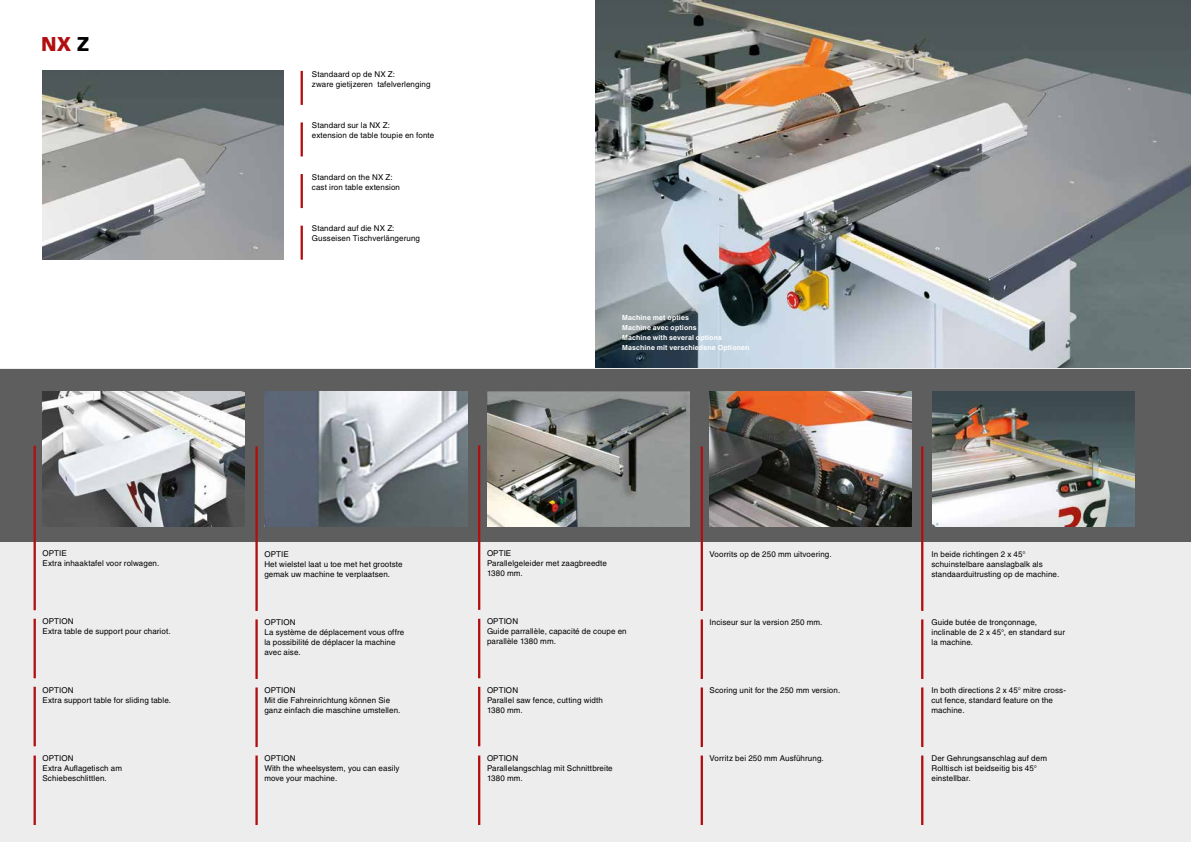
<style>
.page{position:relative;width:1191px;height:842px;background:#fff}
.page>*{position:absolute;margin:0;border:0;box-sizing:border-box;transform-origin:0 0}
.t1{font:900 20px "Frutiger LT Std";color:#b20e10}
.t2{font:8px/10px "Helvetica LT Std";letter-spacing:.015em;color:#000}
.t3{font:700 7px/10px "Helvetica LT Std";letter-spacing:.02em;color:#fff}
.s1{color:#000}
</style>
<div class="page">
<img style="left:595px;top:0;width:596px;height:369px">
<div style="left:0;top:369px;width:1191px;height:473px;background:#ededed"></div>
<div style="left:0;top:369px;width:1191px;height:172px;background:#5f5e5e"></div>
<img style="left:932px;top:391px;width:202px;height:136px">
<img style="left:43px;top:391px;width:202px;height:136px">
<img style="left:487px;top:391px;width:202px;height:136px">
<img style="left:265px;top:391px;width:202px;height:136px">
<img style="left:709px;top:391px;width:203px;height:136px">
<img style="left:43px;top:70px;width:240px;height:190px">
<hr style="left:34px;top:755px;width:2px;height:70px;background:#b20e10">
<hr style="left:34px;top:687px;width:2px;height:59px;background:#b20e10">
<hr style="left:34px;top:619px;width:2px;height:59px;background:#b20e10">
<hr style="left:34px;top:446px;width:2px;height:164px;background:#b20e10">
<hr style="left:255px;top:687px;width:3px;height:60px;background:#b20e10">
<hr style="left:255px;top:755px;width:3px;height:70px;background:#b20e10">
<hr style="left:255px;top:619px;width:3px;height:60px;background:#b20e10">
<hr style="left:255px;top:446px;width:3px;height:165px;background:#b20e10">
<hr style="left:700px;top:687px;width:3px;height:60px;background:#b20e10">
<hr style="left:700px;top:755px;width:3px;height:70px;background:#b20e10">
<hr style="left:700px;top:619px;width:3px;height:60px;background:#b20e10">
<hr style="left:700px;top:446px;width:3px;height:165px;background:#b20e10">
<hr style="left:921px;top:687px;width:2px;height:60px;background:#b20e10">
<hr style="left:921px;top:755px;width:2px;height:70px;background:#b20e10">
<hr style="left:921px;top:619px;width:2px;height:60px;background:#b20e10">
<hr style="left:921px;top:446px;width:2px;height:165px;background:#b20e10">
<hr style="left:478px;top:755px;width:2px;height:70px;background:#b20e10">
<hr style="left:478px;top:687px;width:2px;height:59px;background:#b20e10">
<hr style="left:478px;top:619px;width:2px;height:59px;background:#b20e10">
<hr style="left:478px;top:445px;width:2px;height:165px;background:#b20e10">
<hr style="left:300px;top:71px;width:3px;height:34px;background:#b20e10">
<hr style="left:300px;top:122px;width:3px;height:34px;background:#b20e10">
<hr style="left:300px;top:174px;width:3px;height:34px;background:#b20e10">
<hr style="left:300px;top:226px;width:3px;height:34px;background:#b20e10">
<h1 class="t1" style="left:41px;top:32px;width:50px">NX <span class="s1">Z</span></h1>
<p class="t2" style="left:312px;top:69px;width:120px">Standaard op de NX Z:<br>zware gietijzeren tafelverlenging</p>
<p class="t2" style="left:312px;top:120px;width:124px">Standard sur la NX Z:<br>extension de table toupie en fonte</p>
<p class="t2" style="left:312px;top:172px;width:90px">Standard on the NX Z: cast iron table extension</p>
<p class="t2" style="left:312px;top:224px;width:110px">Standard auf die NX Z:<br>Gusseisen Tischverlängerung</p>
<p class="t3" style="left:622px;top:312px;width:129px">Machine met opties<br>Machine avec options<br>Machine with several options<br>Maschine mit verschiedene Optionen</p>
<p class="t2" style="left:42px;top:549px;width:118px">OPTIE<br>Extra inhaaktafel voor rolwagen.</p>
<p class="t2" style="left:264px;top:549px;width:140px">OPTIE<br>Het wielstel laat u toe met het grootste gemak uw machine te verplaatsen.</p>
<p class="t2" style="left:487px;top:549px;width:121px">OPTIE<br>Parallelgeleider met zaagbreedte<br>1380 mm.</p>
<p class="t2" style="left:709px;top:549px;width:123px">Voorrits op de 250 mm uitvoering.</p>
<p class="t2" style="left:931px;top:549px;width:129px">In beide richtingen 2 x 45° schuinstelbare aanslagbalk als standaarduitrusting op de machine.</p>
<p class="t2" style="left:42px;top:617px;width:130px">OPTION<br>Extra table de support pour chariot.</p>
<p class="t2" style="left:264px;top:617px;width:141px">OPTION<br>La système de déplacement vous offre la possibilité de déplacer la machine avec aise.</p>
<p class="t2" style="left:487px;top:617px;width:141px">OPTION<br>Guide parrallèle, capacité de coupe en parallèle 1380 mm.</p>
<p class="t2" style="left:709px;top:617px;width:114px">Inciseur sur la version 250 mm.</p>
<p class="t2" style="left:931px;top:617px;width:135px">Guide butée de tronçonnage, inclinable de 2 x 45°, en standard sur la machine.</p>
<p class="t2" style="left:42px;top:685px;width:130px">OPTION<br>Extra support table for sliding table.</p>
<p class="t2" style="left:264px;top:685px;width:137px">OPTION<br>Mit die Fahreinrichtung können Sie ganz einfach die maschine umstellen.</p>
<p class="t2" style="left:487px;top:685px;width:117px">OPTION<br>Parallel saw fence, cutting width<br>1380 mm.</p>
<p class="t2" style="left:709px;top:685px;width:132px">Scoring unit for the 250 mm version.</p>
<p class="t2" style="left:931px;top:685px;width:136px">In both directions 2 x 45° mitre cross&shy;cut fence, standard feature on the machine.</p>
<p class="t2" style="left:42px;top:753px;width:81px">OPTION<br>Extra Auflagetisch am<br>Schiebeschlittlen.</p>
<p class="t2" style="left:264px;top:753px;width:137px">OPTION<br>With the wheelsystem, you can easily move your machine.</p>
<p class="t2" style="left:487px;top:753px;width:127px">OPTION<br>Parallelangschlag mit Schnittbreite<br>1380 mm.</p>
<p class="t2" style="left:709px;top:753px;width:116px">Vorritz bei 250 mm Ausführung.</p>
<p class="t2" style="left:931px;top:753px;width:117px">Der Gehrungsanschlag auf dem<br>Rolltisch ist beidseitig bis 45° einstellbar.</p>
</div>
